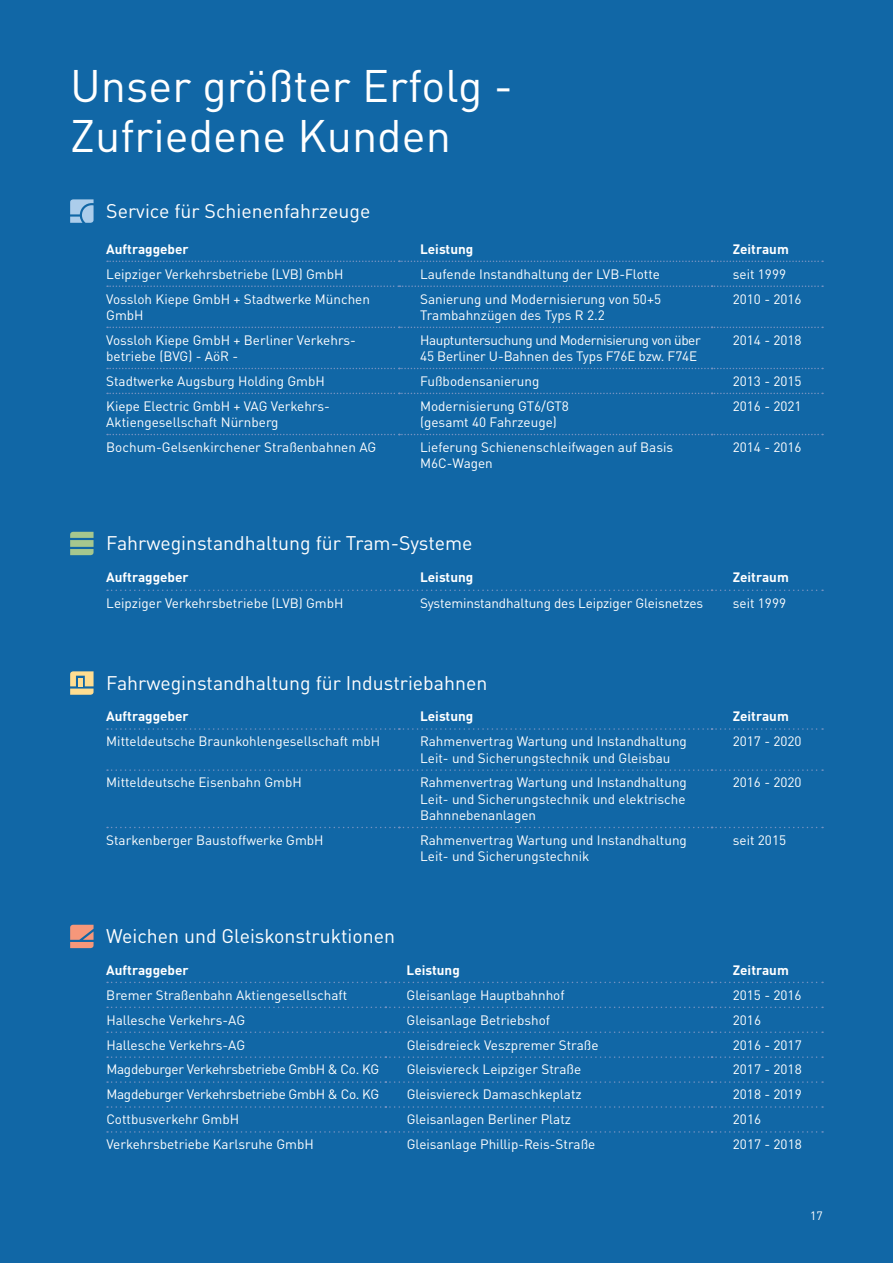
<style>
.page{position:relative;width:893px;height:1263px;background:#1167a6}
.page>*{position:absolute;margin:0;border:0;box-sizing:border-box;transform-origin:0 0}
.t1{font:45px/49.5px "DIN Pro";color:#fff}
.t2{font:19.5px "DIN Pro";color:#fff}
.t3{font:13.5px/16.2px "DIN Pro";color:#fff}
.t4{font:700 13.5px "DIN Pro";color:#fff}
.t5{font:13.5px/16.2px "DIN Pro";letter-spacing:-.03em;color:#fff}
.t6{font:13.5px "DIN Pro";letter-spacing:-.02em;color:#fff}
.t7{font:12px "DIN Pro";color:#fff}
</style>
<div class="page">
<svg style="left:107px;top:261px;width:716px;height:1px"></svg>
<svg style="left:107px;top:327px;width:716px;height:1px"></svg>
<svg style="left:107px;top:368px;width:716px;height:1px"></svg>
<svg style="left:107px;top:393px;width:716px;height:1px"></svg>
<svg style="left:107px;top:434px;width:716px;height:1px"></svg>
<svg style="left:107px;top:285px;width:716px;height:2px"></svg>
<svg style="left:107px;top:589px;width:716px;height:2px"></svg>
<svg style="left:107px;top:728px;width:716px;height:2px"></svg>
<svg style="left:107px;top:769px;width:716px;height:2px"></svg>
<svg style="left:107px;top:827px;width:716px;height:1px"></svg>
<svg style="left:107px;top:982px;width:716px;height:1px"></svg>
<svg style="left:107px;top:1006px;width:716px;height:2px"></svg>
<svg style="left:107px;top:1031px;width:716px;height:2px"></svg>
<svg style="left:107px;top:1056px;width:716px;height:2px"></svg>
<svg style="left:107px;top:1081px;width:716px;height:2px"></svg>
<svg style="left:107px;top:1106px;width:716px;height:2px"></svg>
<svg style="left:107px;top:1131px;width:716px;height:2px"></svg>
<svg style="left:70px;top:199px;width:24px;height:24px"></svg>
<svg style="left:70px;top:671px;width:24px;height:24px"></svg>
<svg style="left:70px;top:532px;width:24px;height:23px"></svg>
<svg style="left:70px;top:925px;width:24px;height:23px"></svg>
<h1 class="t1" style="left:70px;top:57px;width:444px">Unser größter Erfolg -<br>Zufriedene Kunden</h1>
<h2 class="t2" style="left:106px;top:196px;width:266px">Service für Schienenfahrzeuge</h2>
<p class="t4" style="left:106px;top:237px;width:84px">Auftraggeber</p>
<p class="t4" style="left:420px;top:237px;width:55px">Leistung</p>
<p class="t4" style="left:733px;top:237px;width:58px">Zeitraum</p>
<p class="t3" style="left:106px;top:264px;width:239px">Leipziger Verkehrsbetriebe (LVB) GmbH</p>
<p class="t3" style="left:420px;top:264px;width:241px">Laufende Instandhaltung der LVB-Flotte</p>
<p class="t3" style="left:733px;top:264px;width:55px">seit 1999</p>
<p class="t3" style="left:106px;top:289px;width:265px">Vossloh Kiepe GmbH + Stadtwerke München<br>GmbH</p>
<p class="t3" style="left:420px;top:289px;width:242px">Sanierung und Modernisierung von 50+5<br>Trambahnzügen des Typs R 2.2</p>
<p class="t3" style="left:733px;top:289px;width:70px">2010 - 2016</p>
<p class="t3" style="left:106px;top:330px;width:251px">Vossloh Kiepe GmbH + Berliner Verkehrs&shy;betriebe (BVG) - AöR -</p>
<p class="t5" style="left:420px;top:330px;width:282px">Hauptuntersuchung und Modernisierung von über<br>45 Berliner U-Bahnen des Typs F76E bzw. F74E</p>
<p class="t3" style="left:733px;top:330px;width:70px">2014 - 2018</p>
<p class="t3" style="left:106px;top:371px;width:220px">Stadtwerke Augsburg Holding GmbH</p>
<p class="t3" style="left:420px;top:371px;width:121px">Fußbodensanierung</p>
<p class="t3" style="left:733px;top:371px;width:70px">2013 - 2015</p>
<p class="t3" style="left:106px;top:396px;width:225px">Kiepe Electric GmbH + VAG Verkehrs-<br>Aktiengesellschaft Nürnberg</p>
<p class="t3" style="left:420px;top:396px;width:150px">Modernisierung GT6/GT8 (gesamt 40 Fahrzeuge)</p>
<p class="t3" style="left:733px;top:396px;width:70px">2016 - 2021</p>
<p class="t3" style="left:106px;top:437px;width:271px">Bochum-Gelsenkirchener Straßenbahnen AG</p>
<p class="t3" style="left:420px;top:437px;width:255px">Lieferung Schienenschleifwagen auf Basis<br>M6C-Wagen</p>
<p class="t3" style="left:733px;top:437px;width:70px">2014 - 2016</p>
<h2 class="t2" style="left:106px;top:528px;width:368px">Fahrweginstandhaltung für Tram-Systeme</h2>
<p class="t4" style="left:106px;top:566px;width:84px">Auftraggeber</p>
<p class="t4" style="left:420px;top:566px;width:55px">Leistung</p>
<p class="t4" style="left:733px;top:566px;width:58px">Zeitraum</p>
<p class="t3" style="left:106px;top:593px;width:239px">Leipziger Verkehrsbetriebe (LVB) GmbH</p>
<p class="t3" style="left:420px;top:593px;width:285px">Systeminstandhaltung des Leipziger Gleisnetzes</p>
<p class="t3" style="left:733px;top:593px;width:55px">seit 1999</p>
<h2 class="t2" style="left:106px;top:668px;width:383px">Fahrweginstandhaltung für Industriebahnen</h2>
<p class="t4" style="left:106px;top:705px;width:84px">Auftraggeber</p>
<p class="t4" style="left:420px;top:705px;width:55px">Leistung</p>
<p class="t4" style="left:733px;top:705px;width:58px">Zeitraum</p>
<p class="t3" style="left:106px;top:732px;width:276px">Mitteldeutsche Braunkohlengesellschaft mbH</p>
<p class="t3" style="left:420px;top:732px;width:268px">Rahmenvertrag Wartung und Instandhaltung<br>Leit- und Sicherungstechnik und Gleisbau</p>
<p class="t3" style="left:733px;top:732px;width:70px">2017 - 2020</p>
<p class="t3" style="left:106px;top:773px;width:197px">Mitteldeutsche Eisenbahn GmbH</p>
<p class="t3" style="left:420px;top:773px;width:268px;text-align:justify">Rahmenvertrag Wartung und Instandhaltung Leit- und Sicherungstechnik und elektrische Bahnnebenanlagen</p>
<p class="t3" style="left:733px;top:773px;width:70px">2016 - 2020</p>
<p class="t3" style="left:106px;top:830px;width:219px">Starkenberger Baustoffwerke GmbH</p>
<p class="t3" style="left:420px;top:830px;width:268px">Rahmenvertrag Wartung und Instandhaltung<br>Leit- und Sicherungstechnik</p>
<p class="t3" style="left:733px;top:830px;width:55px">seit 2015</p>
<h2 class="t2" style="left:106px;top:921px;width:290px">Weichen und Gleiskonstruktionen</h2>
<p class="t4" style="left:106px;top:958px;width:84px">Auftraggeber</p>
<p class="t4" style="left:407px;top:958px;width:55px">Leistung</p>
<p class="t4" style="left:733px;top:958px;width:58px">Zeitraum</p>
<p class="t3" style="left:106px;top:985px;width:242px">Bremer Straßenbahn Aktiengesellschaft</p>
<p class="t3" style="left:407px;top:985px;width:160px">Gleisanlage Hauptbahnhof</p>
<p class="t3" style="left:733px;top:985px;width:70px">2015 - 2016</p>
<p class="t3" style="left:106px;top:1010px;width:140px">Hallesche Verkehrs-AG</p>
<p class="t3" style="left:407px;top:1010px;width:145px">Gleisanlage Betriebshof</p>
<p class="t3" style="left:733px;top:1010px;width:30px">2016</p>
<p class="t3" style="left:106px;top:1035px;width:140px">Hallesche Verkehrs-AG</p>
<p class="t3" style="left:407px;top:1035px;width:193px">Gleisdreieck Veszpremer Straße</p>
<p class="t3" style="left:733px;top:1035px;width:70px">2016 - 2017</p>
<p class="t6" style="left:106px;top:1059px;width:275px">Magdeburger Verkehrsbetriebe GmbH &amp; Co. KG</p>
<p class="t3" style="left:407px;top:1060px;width:176px">Gleisviereck Leipziger Straße</p>
<p class="t3" style="left:733px;top:1060px;width:70px">2017 - 2018</p>
<p class="t6" style="left:106px;top:1084px;width:275px">Magdeburger Verkehrsbetriebe GmbH &amp; Co. KG</p>
<p class="t3" style="left:407px;top:1085px;width:176px">Gleisviereck Damaschkeplatz</p>
<p class="t3" style="left:733px;top:1085px;width:70px">2018 - 2019</p>
<p class="t3" style="left:106px;top:1110px;width:134px">Cottbusverkehr GmbH</p>
<p class="t3" style="left:407px;top:1110px;width:166px">Gleisanlagen Berliner Platz</p>
<p class="t3" style="left:733px;top:1110px;width:30px">2016</p>
<p class="t3" style="left:106px;top:1135px;width:209px">Verkehrsbetriebe Karlsruhe GmbH</p>
<p class="t3" style="left:407px;top:1135px;width:190px">Gleisanlage Phillip-Reis-Straße</p>
<p class="t3" style="left:733px;top:1135px;width:70px">2017 - 2018</p>
<p class="t7" style="left:810px;top:1207px;width:14px">17</p>
</div>
